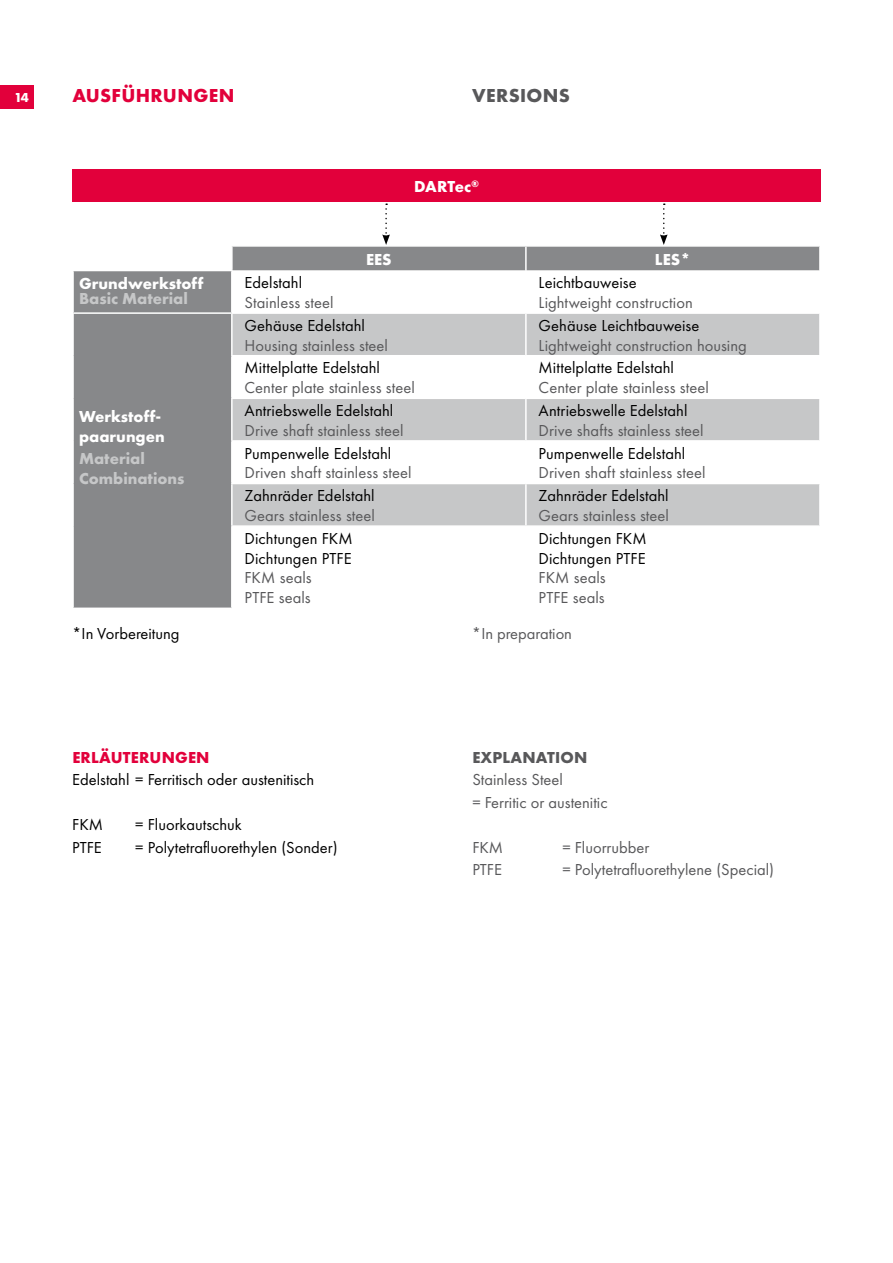
<style>
.page{position:relative;width:893px;height:1263px;background:#fff}
.page>*{position:absolute;margin:0;border:0;box-sizing:border-box;transform-origin:0 0}
.t1{font:700 19.5px "Futura PT";letter-spacing:.015em;color:#e2003b}
.t2{font:700 19.5px "Futura PT";letter-spacing:.015em;color:#58585a}
.t3{font:16.5px/19.8px "Futura PT";letter-spacing:.005em;color:#58585a}
.t4{font:16.5px/19.8px "Futura PT";color:#000}
.t5{font:700 16.5px/19.8px "Futura PT";color:#fff}
.t6{font:700 16.5px/19.8px "Futura PT";color:#c6c7c8}
.t7{font:700 16.5px "Futura PT";letter-spacing:.01em;color:#e2003b}
.t8{font:700 16.5px "Futura PT";letter-spacing:.01em;color:#58585a}
.t9{font:700 13.5px "Futura PT";color:#fff}
</style>
<div class="page">
<div style="left:0;top:85px;width:34px;height:24px;background:#e2003b"></div>
<div style="left:72px;top:169px;width:749px;height:33px;background:#e2003b"></div>
<svg style="left:382px;top:203px;width:8px;height:42px"></svg>
<svg style="left:660px;top:203px;width:8px;height:42px"></svg>
<div style="left:74px;top:247px;width:745px;height:360px;background:#87888a"></div>
<svg style="left:233px;top:270px;width:586px;height:337px"></svg>
<svg style="left:233px;top:314px;width:586px;height:211px;fill:#c6c7c8"></svg>
<hr style="left:231px;top:247px;width:2px;height:23px;background:#fff">
<hr style="left:525px;top:247px;width:2px;height:23px;background:#fff">
<hr style="left:72px;top:270px;width:161px;height:1px;background:#fff">
<hr style="left:231px;top:271px;width:2px;height:41px;background:#fff">
<hr style="left:525px;top:270px;width:2px;height:42px;background:#fff">
<hr style="left:72px;top:312px;width:160px;height:2px;background:#fff">
<hr style="left:232px;top:312px;width:294px;height:2px;background:#fff">
<hr style="left:231px;top:314px;width:2px;height:41px;background:#fff">
<hr style="left:526px;top:312px;width:295px;height:2px;background:#fff">
<hr style="left:525px;top:314px;width:2px;height:41px;background:#fff">
<hr style="left:231px;top:355px;width:295px;height:1px;background:#fff">
<hr style="left:231px;top:356px;width:2px;height:42px;background:#fff">
<hr style="left:526px;top:355px;width:295px;height:1px;background:#fff">
<hr style="left:525px;top:356px;width:2px;height:42px;background:#fff">
<hr style="left:231px;top:398px;width:295px;height:1px;background:#fff">
<hr style="left:231px;top:399px;width:2px;height:41px;background:#fff">
<hr style="left:526px;top:398px;width:295px;height:1px;background:#fff">
<hr style="left:525px;top:399px;width:2px;height:41px;background:#fff">
<hr style="left:231px;top:440px;width:295px;height:2px;background:#fff">
<hr style="left:231px;top:442px;width:2px;height:41px;background:#fff">
<hr style="left:526px;top:440px;width:295px;height:2px;background:#fff">
<hr style="left:525px;top:442px;width:2px;height:41px;background:#fff">
<hr style="left:231px;top:483px;width:295px;height:1px;background:#fff">
<hr style="left:231px;top:484px;width:2px;height:41px;background:#fff">
<hr style="left:526px;top:483px;width:295px;height:1px;background:#fff">
<hr style="left:525px;top:484px;width:2px;height:41px;background:#fff">
<hr style="left:231px;top:525px;width:295px;height:2px;background:#fff">
<hr style="left:231px;top:527px;width:2px;height:80px;background:#fff">
<hr style="left:526px;top:525px;width:295px;height:2px;background:#fff">
<hr style="left:525px;top:527px;width:2px;height:80px;background:#fff">
<p class="t9" style="left:14px;top:89px;width:16px">14</p>
<p class="t1" style="left:72px;top:83px;width:164px">AUSFÜHRUNGEN</p>
<p class="t2" style="left:472px;top:83px;width:99px">VERSIONS</p>
<p class="t5" style="left:414px;top:176px;width:66px">DARTec<sup>®</sup></p>
<p class="t5" style="left:79px;top:273px;width:126px">Grundwerkstoff</p>
<p class="t6" style="left:79px;top:288px;width:110px">Basic Material</p>
<p class="t5" style="left:79px;top:406px;width:87px">Werkstoff&shy;paarungen</p>
<p class="t6" style="left:79px;top:448px;width:107px">Material<br>Combinations</p>
<p class="t4" style="left:245px;top:273px;width:59px">Edelstahl</p>
<p class="t3" style="left:245px;top:293px;width:90px">Stainless steel</p>
<p class="t5" style="left:366px;top:249px;width:27px">EES</p>
<p class="t5" style="left:655px;top:249px;width:37px">LES*</p>
<p class="t4" style="left:539px;top:273px;width:100px">Leichtbauweise</p>
<p class="t3" style="left:539px;top:293px;width:156px">Lightweight construction</p>
<p class="t4" style="left:245px;top:315px;width:122px">Gehäuse Edelstahl</p>
<p class="t3" style="left:245px;top:335px;width:145px">Housing stainless steel</p>
<p class="t4" style="left:539px;top:315px;width:162px">Gehäuse Leichtbauweise</p>
<p class="t3" style="left:539px;top:335px;width:210px">Lightweight construction housing</p>
<p class="t4" style="left:245px;top:358px;width:137px">Mittelplatte Edelstahl</p>
<p class="t3" style="left:245px;top:378px;width:172px">Center plate stainless steel</p>
<p class="t4" style="left:539px;top:358px;width:137px">Mittelplatte Edelstahl</p>
<p class="t3" style="left:539px;top:378px;width:172px">Center plate stainless steel</p>
<p class="t4" style="left:245px;top:400px;width:150px">Antriebswelle Edelstahl</p>
<p class="t3" style="left:245px;top:420px;width:161px">Drive shaft stainless steel</p>
<p class="t4" style="left:539px;top:400px;width:150px">Antriebswelle Edelstahl</p>
<p class="t3" style="left:539px;top:420px;width:167px">Drive shafts stainless steel</p>
<p class="t4" style="left:245px;top:443px;width:148px">Pumpenwelle Edelstahl</p>
<p class="t3" style="left:245px;top:463px;width:168px">Driven shaft stainless steel</p>
<p class="t4" style="left:539px;top:443px;width:148px">Pumpenwelle Edelstahl</p>
<p class="t3" style="left:539px;top:463px;width:168px">Driven shaft stainless steel</p>
<p class="t4" style="left:245px;top:486px;width:132px">Zahnräder Edelstahl</p>
<p class="t3" style="left:245px;top:505px;width:132px">Gears stainless steel</p>
<p class="t4" style="left:539px;top:486px;width:132px">Zahnräder Edelstahl</p>
<p class="t3" style="left:539px;top:505px;width:132px">Gears stainless steel</p>
<p class="t4" style="left:245px;top:528px;width:109px">Dichtungen FKM<br>Dichtungen PTFE</p>
<p class="t3" style="left:245px;top:568px;width:69px">FKM seals<br>PTFE seals</p>
<p class="t4" style="left:539px;top:528px;width:109px">Dichtungen FKM<br>Dichtungen PTFE</p>
<p class="t3" style="left:539px;top:568px;width:69px">FKM seals<br>PTFE seals</p>
<p class="t4" style="left:72px;top:623px;width:109px">*In Vorbereitung</p>
<p class="t3" style="left:472px;top:623px;width:102px">*In preparation</p>
<p class="t7" style="left:72px;top:746px;width:139px">ERLÄUTERUNGEN</p>
<p class="t4" style="left:72px;top:770px;width:244px">Edelstahl = Ferritisch oder austenitisch</p>
<p class="t4" style="left:72px;top:815px;width:32px">FKM</p>
<p class="t4" style="left:135px;top:815px;width:108px">= Fluorkautschuk</p>
<p class="t4" style="left:72px;top:837px;width:31px">PTFE</p>
<p class="t4" style="left:135px;top:837px;width:204px">= Polytetrafluorethylen (Sonder)</p>
<p class="t8" style="left:472px;top:746px;width:116px">EXPLANATION</p>
<p class="t3" style="left:472px;top:768px;width:137px;line-height:22.5px">Stainless Steel<br>= Ferritic or austenitic</p>
<p class="t3" style="left:472px;top:837px;width:32px">FKM</p>
<p class="t3" style="left:562px;top:837px;width:89px">= Fluorrubber</p>
<p class="t3" style="left:472px;top:860px;width:31px">PTFE</p>
<p class="t3" style="left:562px;top:860px;width:213px">= Polytetrafluorethylene (Special)</p>
</div>
